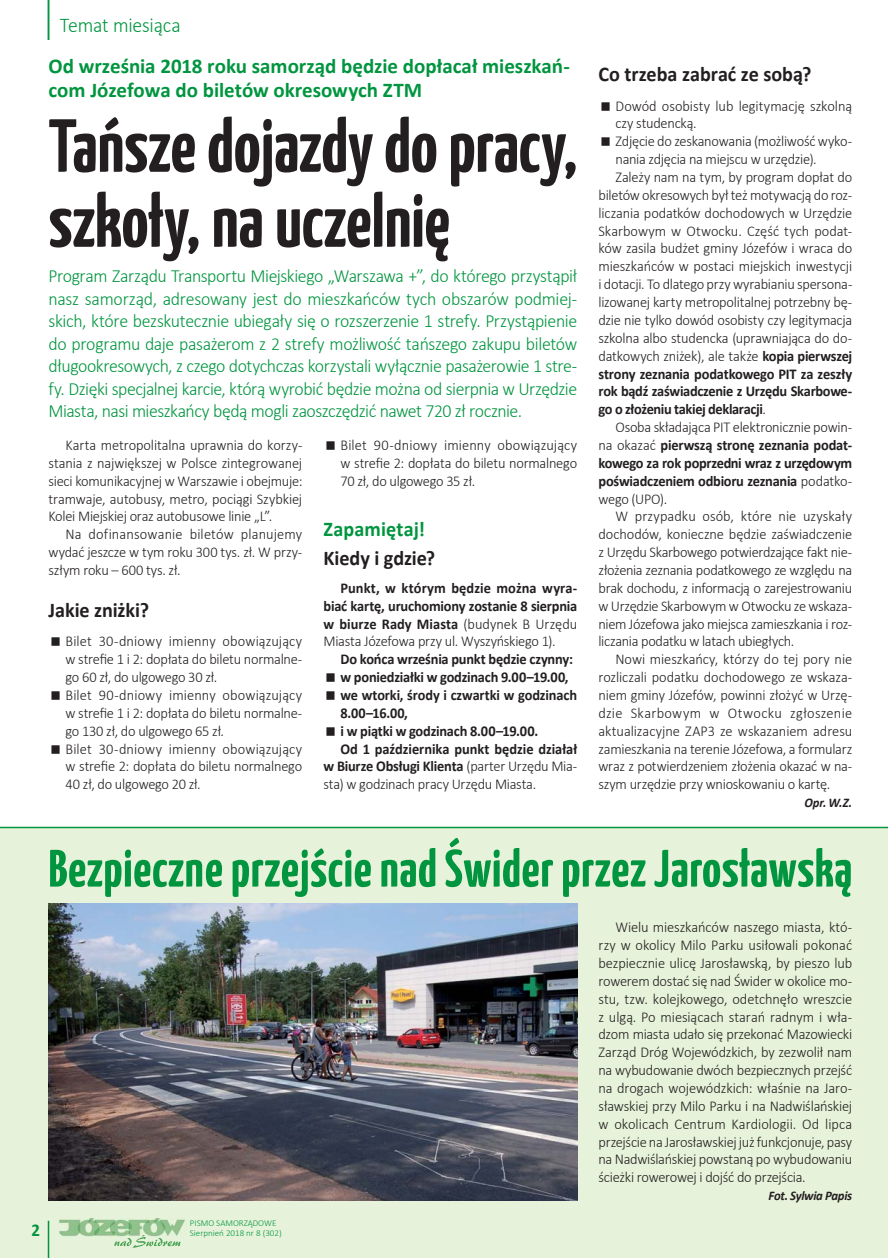
<style>
.page{position:relative;width:888px;height:1258px;background:#fff}
.page>*{position:absolute;margin:0;border:0;box-sizing:border-box;transform-origin:0 0}
.t1{font:700 75px/75px "Yanone Kaffeesatz";letter-spacing:-.005em;color:#231f20}
.t2{font:700 52.5px "Yanone Kaffeesatz";letter-spacing:.01em;color:#01953f}
.t3{font:700 21px/24px "Calibri";color:#01953f}
.t4{font:700 21px "Calibri";color:#231f20;scale:.96 1}
.t5{font:300 21px "Calibri";letter-spacing:-.01em;color:#01953f;scale:.94 1}
.t6{font:700 21px "Calibri";color:#01953f;scale:.96 1}
.t7{font:300 18.6px/22.5px "Calibri";letter-spacing:-.03em;color:#01953f;text-align:justify;scale:.96 1}
.t8{font:700 18px "Calibri";color:#01953f;scale:.94 1}
.t9{font:300 15px/17.9px "Calibri";letter-spacing:-.015em;color:#231f20;text-align:justify;scale:.96 1}
.t10{font:700 15px/17.9px "Calibri";letter-spacing:-.015em;color:#231f20;text-align:justify;scale:.96 1}
.t11{font:700 15px "Calibri";letter-spacing:-.015em;color:#231f20;scale:.95 1}
.t12{font:300 15px "Calibri";letter-spacing:.005em;color:#231f20;scale:.96 1}
.t13{font:300 15px "Calibri";letter-spacing:.02em;color:#231f20;scale:.96 1}
.t14{font:italic 700 13.2px "Calibri";letter-spacing:-.02em;color:#231f20;scale:.96 1}
.t15{font:300 9px/9.4px "Calibri";color:#01953f}
.s1{font-weight:300}
.s2{font-weight:700}
</style>
<div class="page">
<div style="left:0;top:827px;width:888px;height:431px;background:#e6f2d9"></div>
<img style="left:59px;top:1218px;width:126px;height:18px">
<svg style="left:114px;top:1235px;width:66px;height:13px"></svg>
<hr style="left:48px;top:1221px;width:1px;height:37px;background:#01953f">
<img style="left:49px;top:903px;width:528px;height:298px">
<hr style="left:48px;top:0;width:1px;height:40px;background:#01953f">
<hr style="left:0;top:827px;width:888px;height:1px;background:#01953f">
<h3 class="t5" style="left:60px;top:16px;width:130px">Temat miesiąca</h3>
<h3 class="t3" style="left:49px;top:56px;width:523px">Od września 2018 roku samorząd będzie dopłacał mieszkań&shy;com Józefowa do biletów okresowych ZTM</h3>
<h1 class="t1" style="left:49px;top:112px;width:530px">Tańsze dojazdy do pracy, szkoły, na uczelnię</h1>
<p class="t7" style="left:49px;top:266px;width:552px">Program Zarządu Transportu Miejskiego „Warszawa +”, do którego przystąpił nasz samorząd, adresowany jest do mieszkańców tych obszarów podmiej&shy;skich, które bezskutecznie ubiegały się o rozszerzenie 1 strefy. Przystąpienie do programu daje pasażerom z 2 strefy możliwość tańszego zakupu biletów długookresowych, z czego dotychczas korzystali wyłącznie pasażerowie 1 stre&shy;fy. Dzięki specjalnej karcie, którą wyrobić będzie można od sierpnia w Urzędzie Miasta, nasi mieszkańcy będą mogli zaoszczędzić nawet 720 zł rocznie.</p>
<p class="t9" style="left:49px;top:437px;width:266px;text-indent:17px">Karta metropolitalna uprawnia do korzy&shy;stania z największej w Polsce zintegrowanej sieci komunikacyjnej w Warszawie i obejmuje: tramwaje, autobusy, metro, pociągi Szybkiej Kolei Miejskiej oraz autobusowe linie „L”.</p>
<p class="t9" style="left:49px;top:527px;width:266px;text-indent:17px">Na dofinansowanie biletów planujemy wydać jeszcze w tym roku 300 tys. zł. W przy&shy;szłym roku – 600 tys. zł.</p>
<h3 class="t4" style="left:49px;top:601px;width:106px">Jakie zniżki?</h3>
<p class="t9" style="left:66px;top:634px;width:248px;text-align:left">Bilet 30-dniowy imienny obowiązujący w strefie 1 i 2: dopłata do biletu normalne&shy;go 60 zł, do ulgowego 30 zł.<br>Bilet 90-dniowy imienny obowiązujący w strefie 1 i 2: dopłata do biletu normalne&shy;go 130 zł, do ulgowego 65 zł.<br>Bilet 30-dniowy imienny obowiązujący w strefie 2: dopłata do biletu normalnego 40 zł, do ulgowego 20 zł.</p>
<p class="t9" style="left:340px;top:437px;width:248px">Bilet 90-dniowy imienny obowiązujący w strefie 2: dopłata do biletu normalnego 70 zł, do ulgowego 35 zł.</p>
<h3 class="t6" style="left:323px;top:521px;width:107px">Zapamiętaj!</h3>
<h3 class="t4" style="left:323px;top:549px;width:118px">Kiedy i gdzie?</h3>
<p class="t10" style="left:323px;top:580px;width:266px;text-indent:17px">Punkt, w którym będzie można wyra&shy;biać kartę, uruchomiony zostanie 8 sierpnia w biurze Rady Miasta <span class="s1">(budynek B Urzędu Miasta Józefowa przy ul. Wyszyńskiego 1).</span></p>
<p class="t10" style="left:340px;top:652px;width:244px">Do końca września punkt będzie czynny:</p>
<p class="t10" style="left:340px;top:669px;width:239px">w poniedziałki w godzinach 9.00–19.00,</p>
<p class="t11" style="left:340px;top:689px;width:251px">we wtorki, środy i czwartki w godzinach</p>
<p class="t11" style="left:340px;top:707px;width:72px">8.00–16.00,</p>
<p class="t10" style="left:340px;top:723px;width:207px">i w piątki w godzinach 8.00–19.00.</p>
<p class="t10" style="left:340px;top:741px;width:248px">Od 1 października punkt będzie działał</p>
<p class="t10" style="left:323px;top:759px;width:266px">w Biurze Obsługi Klienta <span class="s1">(parter Urzędu Mia-</span></p>
<p class="t9" style="left:323px;top:777px;width:223px">sta) w godzinach pracy Urzędu Miasta.</p>
<h3 class="t4" style="left:598px;top:65px;width:223px">Co trzeba zabrać ze sobą?</h3>
<p class="t9" style="left:615px;top:98px;width:248px">Dowód osobisty lub legitymację szkolną</p>
<p class="t9" style="left:615px;top:116px;width:86px">czy studencką.</p>
<p class="t9" style="left:615px;top:134px;width:248px">Zdjęcie do zeskanowania (możliwość wyko-</p>
<p class="t9" style="left:615px;top:151px;width:211px">nania zdjęcia na miejscu w urzędzie).</p>
<p class="t9" style="left:615px;top:169px;width:248px">Zależy nam na tym, by program dopłat do</p>
<p class="t9" style="left:598px;top:187px;width:266px">biletów okresowych był też motywacją do roz-</p>
<p class="t9" style="left:598px;top:205px;width:266px">liczania podatków dochodowych w Urzędzie</p>
<p class="t9" style="left:598px;top:223px;width:266px">Skarbowym w Otwocku. Część tych podat-</p>
<p class="t9" style="left:598px;top:241px;width:266px">ków zasila budżet gminy Józefów i wraca do</p>
<p class="t9" style="left:598px;top:259px;width:266px">mieszkańców w postaci miejskich inwestycji</p>
<p class="t9" style="left:598px;top:277px;width:266px">i dotacji. To dlatego przy wyrabianiu spersona-</p>
<p class="t9" style="left:598px;top:294px;width:266px">lizowanej karty metropolitalnej potrzebny bę-</p>
<p class="t9" style="left:598px;top:312px;width:266px">dzie nie tylko dowód osobisty czy legitymacja</p>
<p class="t9" style="left:598px;top:330px;width:266px">szkolna albo studencka (uprawniająca do do-</p>
<p class="t9" style="left:598px;top:348px;width:266px">datkowych zniżek), ale także <span class="s2">kopia pierwszej</span></p>
<p class="t10" style="left:598px;top:366px;width:266px">strony zeznania podatkowego PIT za zeszły</p>
<p class="t10" style="left:598px;top:384px;width:266px">rok bądź zaświadczenie z Urzędu Skarbowe-</p>
<p class="t10" style="left:598px;top:402px;width:176px">go o złożeniu takiej deklaracji<span class="s1">.</span></p>
<p class="t9" style="left:615px;top:419px;width:248px">Osoba składająca PIT elektronicznie powin-</p>
<p class="t10" style="left:598px;top:437px;width:266px"><span class="s1">na okazać</span> pierwszą stronę zeznania podat-</p>
<p class="t10" style="left:598px;top:455px;width:266px">kowego za rok poprzedni wraz z urzędowym</p>
<p class="t10" style="left:598px;top:473px;width:266px">poświadczeniem odbioru zeznania <span class="s1">podatko-</span></p>
<p class="t9" style="left:598px;top:491px;width:73px">wego (UPO).</p>
<p class="t12" style="left:615px;top:510px;width:248px">W przypadku osób, które nie uzyskały</p>
<p class="t9" style="left:598px;top:527px;width:266px">dochodów, konieczne będzie zaświadczenie</p>
<p class="t9" style="left:598px;top:544px;width:266px">z Urzędu Skarbowego potwierdzające fakt nie-</p>
<p class="t9" style="left:598px;top:562px;width:266px">złożenia zeznania podatkowego ze względu na</p>
<p class="t9" style="left:598px;top:580px;width:266px">brak dochodu, z informacją o zarejestrowaniu</p>
<p class="t9" style="left:598px;top:598px;width:266px">w Urzędzie Skarbowym w Otwocku ze wskaza-</p>
<p class="t9" style="left:598px;top:616px;width:266px">niem Józefowa jako miejsca zamieszkania i roz-</p>
<p class="t9" style="left:598px;top:634px;width:206px">liczania podatku w latach ubiegłych.</p>
<p class="t9" style="left:615px;top:652px;width:248px">Nowi mieszkańcy, którzy do tej pory nie</p>
<p class="t9" style="left:598px;top:669px;width:266px">rozliczali podatku dochodowego ze wskaza-</p>
<p class="t9" style="left:598px;top:687px;width:266px">niem gminy Józefów, powinni złożyć w Urzę-</p>
<p class="t13" style="left:598px;top:707px;width:266px">dzie Skarbowym w Otwocku zgłoszenie</p>
<p class="t9" style="left:598px;top:723px;width:266px">aktualizacyjne ZAP3 ze wskazaniem adresu</p>
<p class="t9" style="left:598px;top:741px;width:266px">zamieszkania na terenie Józefowa, a formularz</p>
<p class="t9" style="left:598px;top:759px;width:266px">wraz z potwierdzeniem złożenia okazać w na-</p>
<p class="t9" style="left:598px;top:777px;width:243px">szym urzędzie przy wnioskowaniu o kartę.</p>
<p class="t14" style="left:805px;top:797px;width:51px">Opr. W.Z.</p>
<h2 class="t2" style="left:49px;top:843px;width:805px">Bezpieczne przejście nad Świder przez Jarosławską</h2>
<p class="t9" style="left:598px;top:919px;width:266px;text-indent:17px">Wielu mieszkańców naszego miasta, któ&shy;rzy w okolicy Milo Parku usiłowali pokonać bezpiecznie ulicę Jarosławską, by pieszo lub rowerem dostać się nad Świder w okolice mo&shy;stu, tzw. kolejkowego, odetchnęło wreszcie z ulgą. Po miesiącach starań radnym i wła&shy;dzom miasta udało się przekonać Mazowiecki Zarząd Dróg Wojewódzkich, by zezwolił nam na wybudowanie dwóch bezpiecznych przejść na drogach wojewódzkich: właśnie na Jaro&shy;sławskiej przy Milo Parku i na Nadwiślańskiej w okolicach Centrum Kardiologii. Od lipca przejście na Jarosławskiej już funkcjonuje, pasy na Nadwiślańskiej powstaną po wybudowaniu ścieżki rowerowej i dojść do przejścia.</p>
<p class="t14" style="left:769px;top:1190px;width:89px">Fot. Sylwia Papis</p>
<p class="t8" style="left:31px;top:1222px;width:11px">2</p>
<p class="t15" style="left:190px;top:1219px;width:93px">PISMO SAMORZĄDOWE<br>Sierpnień 2018 nr 8 (302)</p>
</div>
